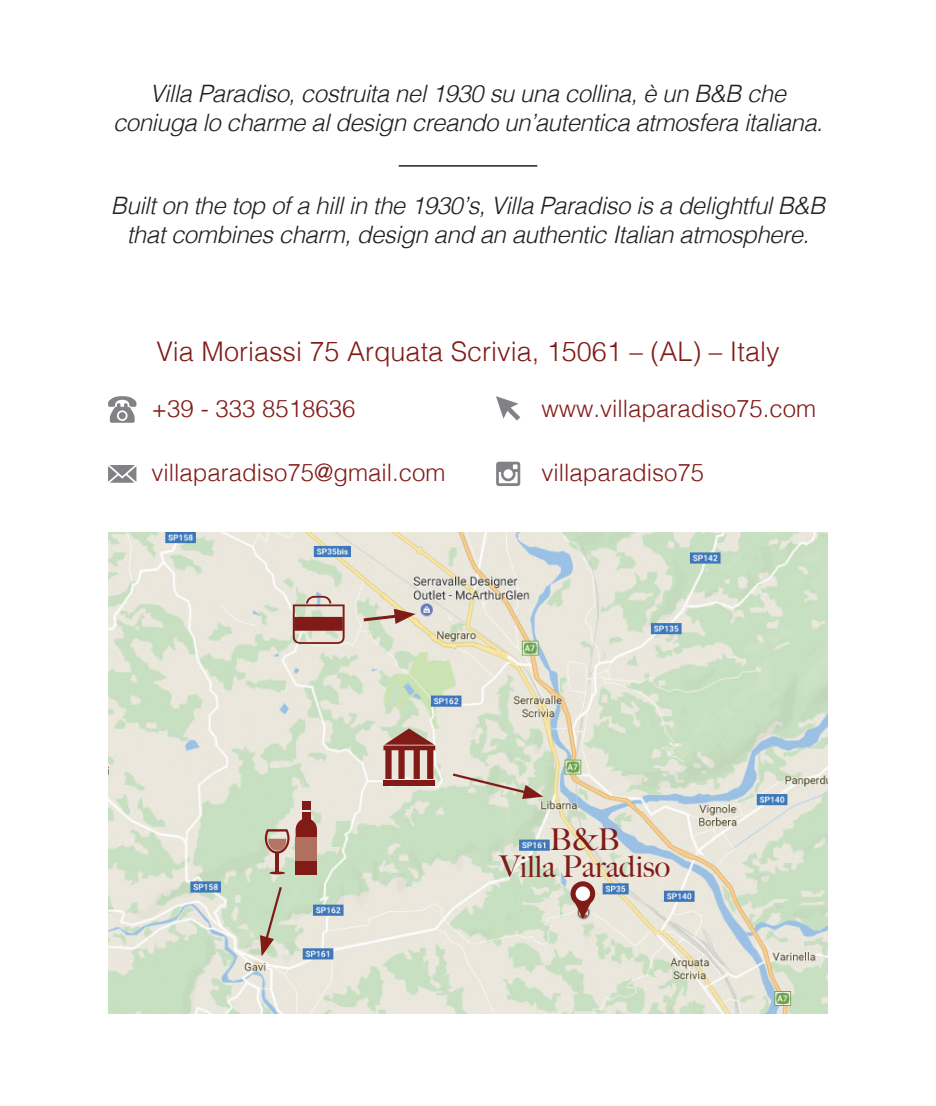
<style>
.page{position:relative;width:936px;height:1106px;background:#fff}
.page>*{position:absolute;margin:0;border:0;box-sizing:border-box;transform-origin:0 0}
.t1{font:500 30px "Big Caslon";color:#811b18}
.t2{font:300 27px "Helvetica";color:#811b18}
.t3{font:italic 300 24px/28.8px "Helvetica";letter-spacing:-.02em;color:#231f20;text-align:center}
.t4{font:300 24px "Helvetica";color:#811b18}
</style>
<div class="page">
<hr style="left:398px;top:165px;width:139px;height:2px;background:#231f20">
<img style="left:108px;top:532px;width:719px;height:481px">
<svg style="left:292px;top:596px;width:53px;height:48px;background:#b99288"></svg>
<svg style="left:360px;top:608px;width:55px;height:16px"></svg>
<svg style="left:260px;top:884px;width:23px;height:72px;background:#bfc0a8"></svg>
<svg style="left:265px;top:829px;width:24px;height:24px"></svg>
<hr style="left:275px;top:852px;width:4px;height:21px;background:#811b18">
<hr style="left:269px;top:871px;width:16px;height:3px;background:#811b18;border-radius:50%">
<div style="left:302px;top:811px;width:9px;height:17px;background:#811b18"></div>
<div style="left:302px;top:801px;width:9px;height:8px;background:#811b18"></div>
<svg style="left:295px;top:818px;width:22px;height:19px"></svg>
<div style="left:295px;top:861px;width:22px;height:13px;background:#811b18"></div>
<div style="left:295px;top:837px;width:22px;height:24px;background:#af705e"></div>
<svg style="left:450px;top:772px;width:93px;height:27px;background:#cac9b5"></svg>
<div style="left:383px;top:779px;width:52px;height:6px;background:#811b18"></div>
<svg style="left:383px;top:728px;width:52px;height:51px;background:#b17d75"></svg>
<div style="left:570px;top:881px;width:25px;height:25px;background:#811b18;border-radius:50%"></div>
<svg style="left:570px;top:893px;width:25px;height:26px"></svg>
<div style="left:575px;top:886px;width:15px;height:15px;background:#fff;border-radius:50%"></div>
<svg style="left:108px;top:396px;width:28px;height:27px"></svg>
<svg style="left:108px;top:465px;width:28px;height:18px"></svg>
<svg style="left:496px;top:396px;width:24px;height:24px"></svg>
<svg style="left:496px;top:462px;width:24px;height:24px"></svg>
<p class="t3" style="left:113px;top:78px;width:711px">Villa Paradiso, costruita nel 1930 su una collina, è un B&amp;B che coniuga lo charme al design creando un’autentica atmosfera italiana.</p>
<p class="t3" style="left:111px;top:189px;width:715px">Built on the top of a hill in the 1930’s, Villa Paradiso is a delightful B&amp;B that combines charm, design and an authentic Italian atmosphere.</p>
<p class="t2" style="left:156px;top:328px;width:624px">Via Moriassi 75 Arquata Scrivia, 15061 – (AL) – Italy</p>
<p class="t4" style="left:151px;top:388px;width:205px">+39 - 333 8518636</p>
<p class="t4" style="left:541px;top:388px;width:276px">www.villaparadiso75.com</p>
<p class="t4" style="left:151px;top:452px;width:295px">villaparadiso75@gmail.com</p>
<p class="t4" style="left:541px;top:452px;width:164px">villaparadiso75</p>
<p class="t1" style="left:549px;top:815px;width:72px">B&amp;B</p>
<p class="t1" style="left:500px;top:842px;width:172px">Villa Paradiso</p>
</div>
